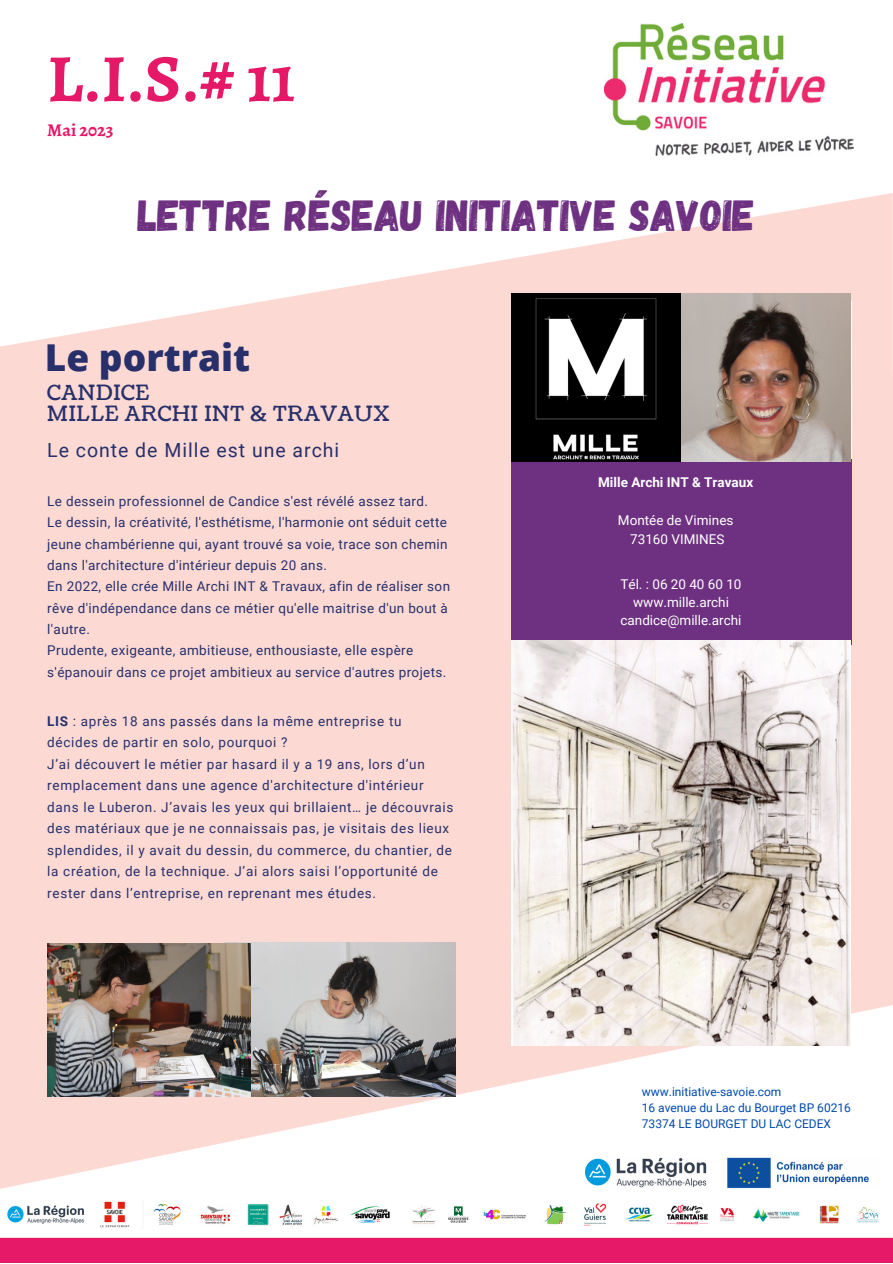
<style>
.page{position:relative;width:893px;height:1264px;background:#fff}
.page>*{position:absolute;margin:0;border:0;box-sizing:border-box;transform-origin:0 0}
.t1{font:700 67.5px "Alegreya";color:#e51968}
.t2{font:43.5px "Gagalin";color:#6e3080}
.t3{font:800 37.05px "Open Sans";color:#27306b}
.t4{font:21px "Coustard";letter-spacing:.03em;color:#27306b}
.t5{font:19.5px "Roboto";letter-spacing:.05em;color:#27306b}
.t6{font:700 18px "Alegreya";color:#e51968}
.t7{font:13.5px/21.5px "Roboto";letter-spacing:.05em;color:#27306b}
.t8{font:13.5px/21.3px "Roboto";letter-spacing:.03em;color:#27306b}
.t9{font:13.5px "Roboto";color:#fff}
.t10{font:700 13.5px "Roboto";color:#fff}
.t11{font:12px "Roboto";color:#004aad}
.s1{font-weight:700}
</style>
<div class="page">
<div style="left:0;top:0;width:892px;height:1262px;background:#fcd9d3"></div>
<div style="left:0;top:1237px;width:892px;height:25px;background:#e51968"></div>
<svg style="left:0;top:987px;width:892px;height:249px;fill:#fff"></svg>
<div style="left:0;top:0;width:892px;height:371px;background:#fff"></div>
<img style="left:586px;top:1156px;width:294px;height:33px">
<img style="left:604px;top:23px;width:249px;height:133px">
<img style="left:0;top:1192px;width:890px;height:44px">
<svg style="left:0;top:193px;width:892px;height:183px"></svg>
<div style="left:511px;top:459px;width:340px;height:186px;background:#6e3080"></div>
<img style="left:511px;top:293px;width:339px;height:169px">
<img style="left:511px;top:640px;width:339px;height:405px">
<img style="left:224px;top:942px;width:231px;height:154px">
<img style="left:47px;top:943px;width:204px;height:153px">
<p class="t1" style="left:47px;top:32px;width:249px">L.I.S.# 11</p>
<p class="t6" style="left:47px;top:118px;width:68px">Mai 2023</p>
<p class="t2" style="left:138px;top:187px;width:618px">LETTRE RÉSEAU INITIATIVE SAVOIE</p>
<p class="t3" style="left:45px;top:331px;width:207px">Le portrait</p>
<p class="t4" style="left:47px;top:378px;width:103px">CANDICE</p>
<p class="t4" style="left:47px;top:399px;width:343px">MILLE ARCHI INT &amp; TRAVAUX</p>
<p class="t5" style="left:47px;top:438px;width:293px">Le conte de Mille est une archi</p>
<p class="t8" style="left:47px;top:490px;width:382px">Le dessein professionnel de Candice s'est révélé assez tard.</p>
<p class="t7" style="left:47px;top:512px;width:402px;text-align:justify">Le dessin, la créativité, l'esthétisme, l'harmonie ont séduit cette jeune chambérienne qui, ayant trouvé sa voie, trace son chemin dans l'architecture d'intérieur depuis 20 ans.</p>
<p class="t8" style="left:47px;top:576px;width:404px">En 2022, elle crée Mille Archi INT &amp; Travaux, afin de réaliser son rêve d'indépendance dans ce métier qu'elle maitrise d'un bout à l'autre.</p>
<p class="t8" style="left:47px;top:640px;width:400px">Prudente, exigeante, ambitieuse, enthousiaste, elle espère s'épanouir dans ce projet ambitieux au service d'autres projets.</p>
<p class="t7" style="left:47px;top:710px;width:356px"><span class="s1">LIS</span> : après 18 ans passés dans la même entreprise tu décides de partir en solo, pourquoi ?</p>
<p class="t7" style="left:47px;top:753px;width:407px">J’ai découvert le métier par hasard il y a 19 ans, lors d’un remplacement dans une agence d'architecture d'intérieur dans le Luberon. J’avais les yeux qui brillaient… je découvrais des matériaux que je ne connaissais pas, je visitais des lieux splendides, il y avait du dessin, du commerce, du chantier, de la création, de la technique. J’ai alors saisi l’opportunité de rester dans l’entreprise, en reprenant mes études.</p>
<p class="t10" style="left:598px;top:475px;width:157px">Mille Archi INT &amp; Travaux</p>
<p class="t9" style="left:618px;top:512px;width:117px">Montée de Vimines</p>
<p class="t9" style="left:630px;top:531px;width:96px">73160 VIMINES</p>
<p class="t9" style="left:620px;top:576px;width:122px">Tél. : 06 20 40 60 10</p>
<p class="t9" style="left:633px;top:594px;width:97px">www.mille.archi</p>
<p class="t9" style="left:620px;top:612px;width:122px">candice@mille.archi</p>
<p class="t11" style="left:641px;top:1084px;width:141px">www.initiative-savoie.com</p>
<p class="t11" style="left:641px;top:1100px;width:210px">16 avenue du Lac du Bourget BP 60216</p>
<p class="t11" style="left:641px;top:1116px;width:191px">73374 LE BOURGET DU LAC CEDEX</p>
</div>
